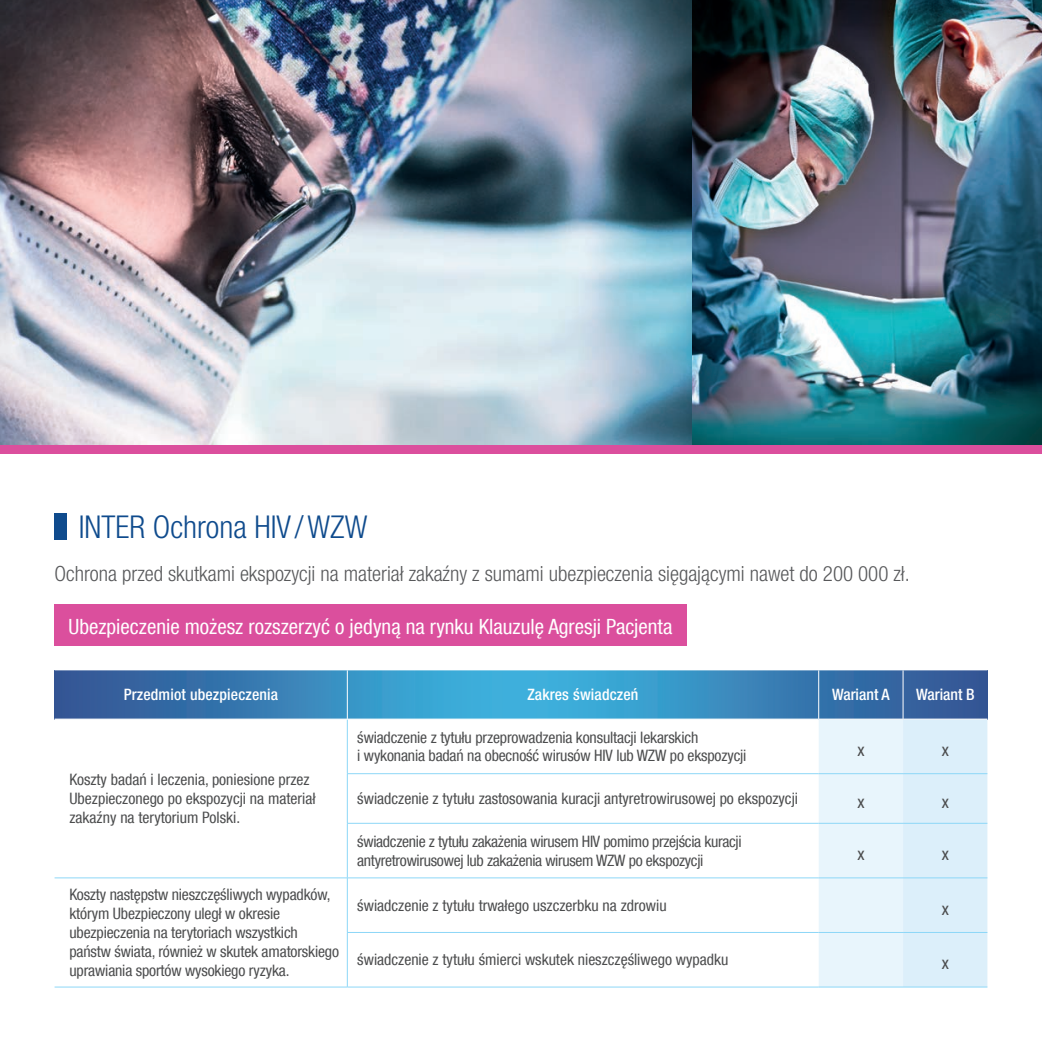
<style>
.page{position:relative;width:1042px;height:1042px;background:#fff}
.page>*{position:absolute;margin:0;border:0;box-sizing:border-box;transform-origin:0 0}
.t1{font:300 condensed 31.5px "Helvetica Neue LT Com";color:#0f4b8d}
.t2{font:300 condensed 21px "Helvetica Neue LT Com";color:#57585a}
.t3{font:condensed 21px "Helvetica Neue LT Com";color:#fff}
.t4{font:condensed 17.5px "Helvetica Neue LT Com";color:#4b4c4d}
.t5{font:condensed 15.75px/18.9px "Helvetica Neue LT Com";letter-spacing:-.01em;color:#4b4c4d}
.t6{font:500 condensed 15.75px "Helvetica Neue LT Com";letter-spacing:.01em;color:#fff}
</style>
<div class="page">
<img style="left:691px;top:0;width:351px;height:445px">
<img style="left:0;top:0;width:691px;height:445px">
<div style="left:55px;top:513px;width:12px;height:26px;background:#0f4b8d"></div>
<img style="left:55px;top:670px;width:932px;height:49px">
<svg style="left:55px;top:720px;width:764px;height:267px"></svg>
<svg style="left:819px;top:720px;width:168px;height:267px;background:#e1f1fa"></svg>
<hr style="left:347px;top:878px;width:1px;height:54px;background:#8dd7f7">
<hr style="left:347px;top:932px;width:472px;height:1px;background:#8dd7f7">
<hr style="left:347px;top:932px;width:1px;height:55px;background:#8dd7f7">
<hr style="left:55px;top:987px;width:292px;height:1px;background:#8dd7f7">
<hr style="left:347px;top:987px;width:472px;height:1px;background:#8dd7f7">
<hr style="left:347px;top:719px;width:1px;height:54px;background:#8dd7f7">
<hr style="left:347px;top:773px;width:472px;height:1px;background:#8dd7f7">
<hr style="left:347px;top:774px;width:1px;height:49px;background:#8dd7f7">
<hr style="left:347px;top:823px;width:472px;height:1px;background:#8dd7f7">
<hr style="left:347px;top:823px;width:1px;height:54px;background:#8dd7f7">
<hr style="left:55px;top:877px;width:292px;height:1px;background:#8dd7f7">
<hr style="left:347px;top:877px;width:472px;height:1px;background:#8dd7f7">
<hr style="left:819px;top:773px;width:84px;height:1px;background:#8dd7f7">
<hr style="left:903px;top:773px;width:84px;height:1px;background:#8dd7f7">
<hr style="left:819px;top:823px;width:84px;height:1px;background:#8dd7f7">
<hr style="left:903px;top:823px;width:84px;height:1px;background:#8dd7f7">
<hr style="left:819px;top:877px;width:84px;height:1px;background:#8dd7f7">
<hr style="left:903px;top:877px;width:84px;height:1px;background:#8dd7f7">
<hr style="left:819px;top:932px;width:84px;height:1px;background:#8dd7f7">
<hr style="left:903px;top:932px;width:84px;height:1px;background:#8dd7f7">
<hr style="left:819px;top:987px;width:84px;height:1px;background:#8dd7f7">
<hr style="left:903px;top:987px;width:84px;height:1px;background:#8dd7f7">
<hr style="left:347px;top:670px;width:1px;height:49px;background:#fff">
<hr style="left:818px;top:670px;width:1px;height:49px;background:#fff">
<hr style="left:902px;top:670px;width:1px;height:49px;background:#fff">
<hr style="left:347px;top:719px;width:472px;height:1px;background:#fff">
<div style="left:0;top:445px;width:1042px;height:8px;background:#db4f9d"></div>
<div style="left:55px;top:605px;width:632px;height:41px;background:#db4f9d"></div>
<h1 class="t1" style="left:79px;top:508px;width:290px">INTER Ochrona HIV /WZW</h1>
<h2 class="t2" style="left:55px;top:562px;width:857px">Ochrona przed skutkami ekspozycji na materiał zakaźny z sumami ubezpieczenia sięgającymi nawet do 200 000 zł.</h2>
<h2 class="t3" style="left:68px;top:614px;width:605px">Ubezpieczenie możesz rozszerzyć o jedyną na rynku Klauzulę Agresji Pacjenta</h2>
<p class="t6" style="left:124px;top:685px;width:156px">Przedmiot ubezpieczenia</p>
<p class="t6" style="left:527px;top:685px;width:113px">Zakres świadczeń</p>
<p class="t6" style="left:832px;top:685px;width:59px">Wariant A</p>
<p class="t6" style="left:916px;top:685px;width:60px">Wariant B</p>
<p class="t5" style="left:69px;top:770px;width:248px">Koszty badań i leczenia, poniesione przez<br>Ubezpieczonego po ekspozycji na materiał zakaźny na terytorium Polski.</p>
<p class="t5" style="left:357px;top:727px;width:391px">świadczenie z tytułu przeprowadzenia konsultacji lekarskich<br>i wykonania badań na obecność wirusów HIV lub WZW po ekspozycji</p>
<p class="t4" style="left:857px;top:739px;width:9px">x</p>
<p class="t4" style="left:941px;top:739px;width:9px">x</p>
<p class="t5" style="left:357px;top:789px;width:442px">świadczenie z tytułu zastosowania kuracji antyretrowirusowej po ekspozycji</p>
<p class="t4" style="left:857px;top:791px;width:9px">x</p>
<p class="t4" style="left:941px;top:791px;width:9px">x</p>
<p class="t5" style="left:357px;top:831px;width:386px">świadczenie z tytułu zakażenia wirusem HIV pomimo przejścia kuracji antyretrowirusowej lub zakażenia wirusem WZW po ekspozycji</p>
<p class="t4" style="left:857px;top:844px;width:9px">x</p>
<p class="t4" style="left:941px;top:844px;width:9px">x</p>
<p class="t5" style="left:69px;top:885px;width:271px">Koszty następstw nieszczęśliwych wypadków, którym Ubezpieczony uległ w okresie ubezpieczenia na terytoriach wszystkich państw świata, również w skutek amatorskiego uprawiania sportów wysokiego ryzyka.</p>
<p class="t5" style="left:357px;top:895px;width:311px">świadczenie z tytułu trwałego uszczerbku na zdrowiu</p>
<p class="t4" style="left:941px;top:898px;width:9px">x</p>
<p class="t5" style="left:357px;top:950px;width:372px">świadczenie z tytułu śmierci wskutek nieszczęśliwego wypadku</p>
<p class="t4" style="left:941px;top:953px;width:9px">x</p>
</div>
